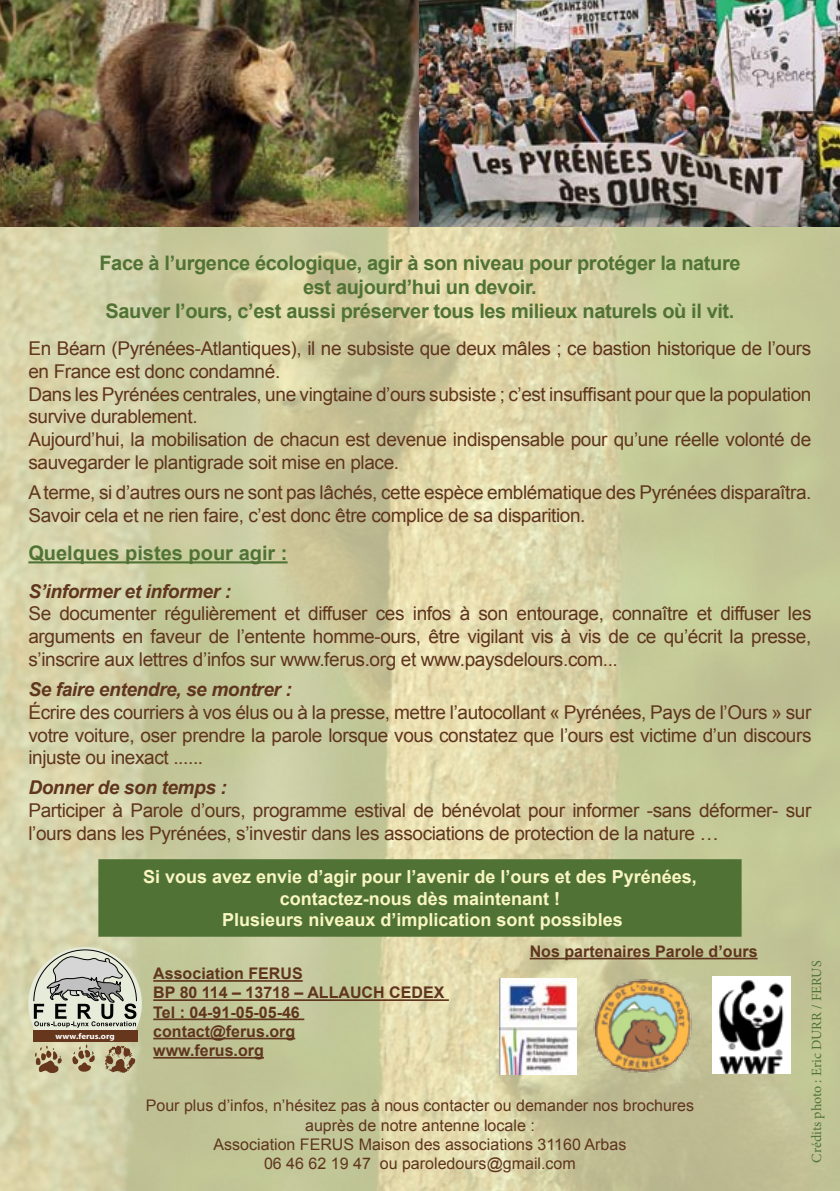
<style>
.page{position:relative;width:840px;height:1191px;background:#fff}
.page>*{position:absolute;margin:0;border:0;box-sizing:border-box;transform-origin:0 0}
.t1{font:700 20px/24px "Arial";letter-spacing:-.02em;color:#507335;text-align:center}
.t2{font:700 20px "Arial";color:#507335}
.t3{font:19px/22.8px "Arial";letter-spacing:-.02em;color:#5f351d}
.t4{font:italic 700 19px "Arial";letter-spacing:-.02em;color:#5f351d}
.t5{font:700 18px/21.6px "Arial";color:#f9f6c1;text-align:center}
.t6{font:16px/19.2px "Arial";color:#5f351d;text-align:center}
.t7{font:700 16px/19.2px "Arial";color:#5f351d}
.t8{font:14px "Minion Pro";color:#507335}
.t9{font:700 8.4px "Myriad Pro";color:#fff;scale:1.08 1}
</style>
<div class="page">
<img style="left:0;top:227px;width:839px;height:964px">
<hr style="left:28px;top:561px;width:259px;height:2px;background:#507335">
<hr style="left:153px;top:980px;width:149px;height:1px;background:#5f351d">
<hr style="left:153px;top:999px;width:295px;height:2px;background:#5f351d">
<hr style="left:153px;top:1018px;width:151px;height:2px;background:#5f351d">
<hr style="left:153px;top:1037px;width:142px;height:2px;background:#5f351d">
<hr style="left:153px;top:1057px;width:111px;height:1px;background:#5f351d">
<div style="left:99px;top:860px;width:641px;height:75px;background:#507335"></div>
<div style="left:98px;top:859px;width:643px;height:77px;border:2px solid #507335"></div>
<svg style="left:28px;top:947px;width:114px;height:126px;background:#b3ad97"></svg>
<img style="left:0;top:0;width:839px;height:227px">
<hr style="left:529px;top:957px;width:228px;height:2px;background:#5f351d">
<img style="left:591px;top:977px;width:106px;height:95px">
<img style="left:499px;top:978px;width:77px;height:96px">
<img style="left:712px;top:976px;width:77px;height:97px">
<p class="t1" style="left:99px;top:251px;width:642px">Face à l’urgence écologique, agir à son niveau pour protéger la nature est aujourd’hui un devoir.<br>Sauver l’ours, c’est aussi préserver tous les milieux naturels où il vit.</p>
<p class="t3" style="left:28px;top:337px;width:784px">En Béarn (Pyrénées-Atlantiques), il ne subsiste que deux mâles ; ce bastion historique de l’ours en France est donc condamné.<br>Dans les Pyrénées centrales, une vingtaine d’ours subsiste ; c’est insuffisant pour que la population survive durablement.<br>Aujourd’hui, la mobilisation de chacun est devenue indispensable pour qu’une réelle volonté de sauvegarder le plantigrade soit mise en place.</p>
<p class="t3" style="left:28px;top:481px;width:784px">A terme, si d’autres ours ne sont pas lâchés, cette espèce emblématique des Pyrénées disparaîtra.<br>Savoir cela et ne rien faire, c’est donc être complice de sa disparition.</p>
<p class="t2" style="left:28px;top:540px;width:260px">Quelques pistes pour agir :</p>
<p class="t4" style="left:28px;top:578px;width:204px">S’informer et informer :</p>
<p class="t3" style="left:28px;top:602px;width:784px;text-align:justify">Se documenter régulièrement et diffuser ces infos à son entourage, connaître et diffuser les arguments en faveur de l’entente homme-ours, être vigilant vis à vis de ce qu’écrit la presse, s’inscrire aux lettres d’infos sur www.ferus.org et www.paysdelours.com...</p>
<p class="t4" style="left:28px;top:676px;width:265px">Se faire entendre, se montrer :</p>
<p class="t3" style="left:28px;top:701px;width:784px;text-align:justify">Écrire des courriers à vos élus ou à la presse, mettre l’autocollant « Pyrénées, Pays de l’Ours » sur votre voiture, oser prendre la parole lorsque vous constatez que l’ours est victime d’un discours injuste ou inexact ......</p>
<p class="t4" style="left:28px;top:775px;width:200px">Donner de son temps :</p>
<p class="t3" style="left:28px;top:799px;width:784px">Participer à Parole d’ours, programme estival de bénévolat pour informer -sans déformer- sur l’ours dans les Pyrénées, s’investir dans les associations de protection de la nature …</p>
<p class="t9" style="left:56px;top:1030px;width:56px">www.ferus.org</p>
<p class="t5" style="left:143px;top:866px;width:555px">Si vous avez envie d’agir pour l’avenir de l’ours et des Pyrénées, contactez-nous dès maintenant !<br>Plusieurs niveaux d’implication sont possibles</p>
<p class="t7" style="left:153px;top:964px;width:292px">Association FERUS<br>BP 80 114 – 13718 – ALLAUCH CEDEX<br>Tel : 04-91-05-05-46 contact@ferus.org<br>www.ferus.org</p>
<p class="t7" style="left:529px;top:942px;width:229px">Nos partenaires Parole d’ours</p>
<p class="t6" style="left:146px;top:1096px;width:549px">Pour plus d’infos, n’hésitez pas à nous contacter ou demander nos brochures auprès de notre antenne locale :<br>Association FERUS Maison des associations 31160 Arbas<br>06 46 62 19 47 ou paroledours@gmail.com</p>
<p class="t8" style="left:806px;top:1162px;width:203px;rotate:-90deg">Crédits photo : Eric DURR / FERUS</p>
</div>
